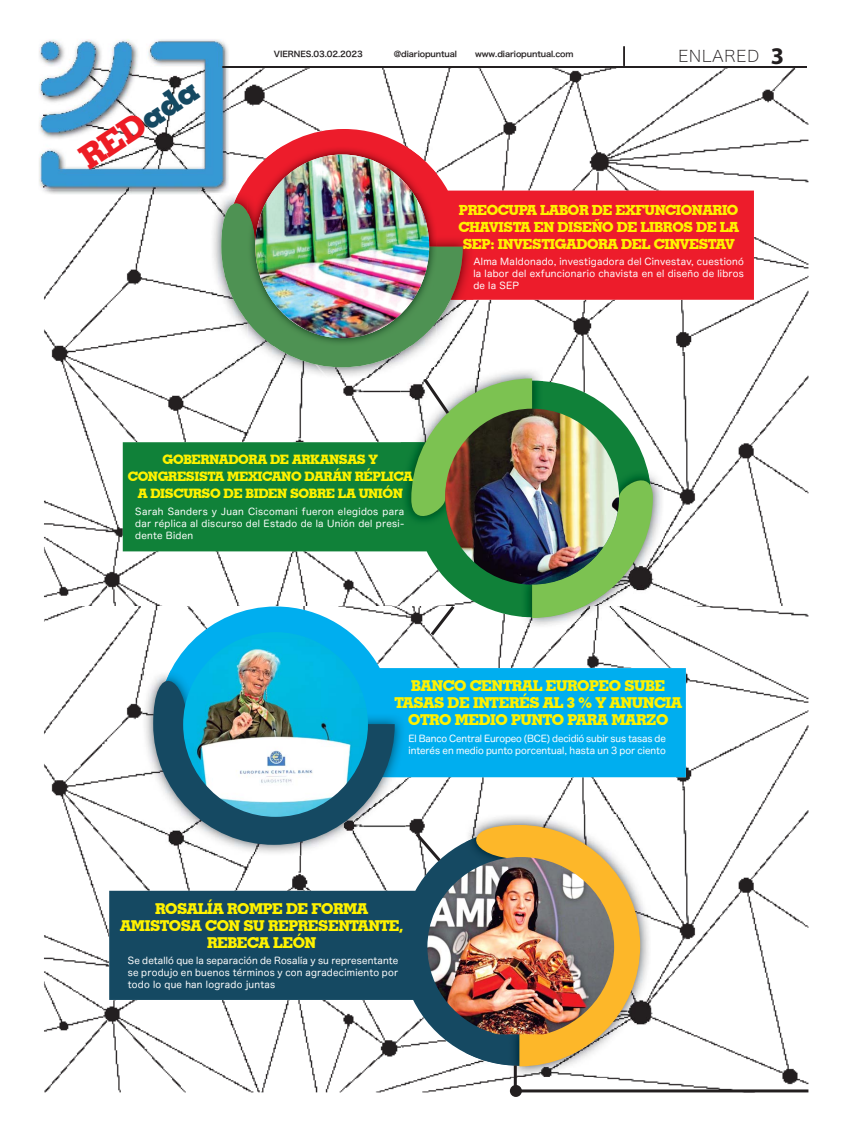
<style>
.page{position:relative;width:851px;height:1134px;background:#fff}
.page>*{position:absolute;margin:0;border:0;box-sizing:border-box;transform-origin:0 0}
.t1{font:700 33px "Geometric Slab 703 BT Xtra";color:#ed1c24}
.t2{font:16px "Hiragino Sans W1 90 msp RKSJ H";letter-spacing:.05em;color:#231f20}
.t3{font:700 15px/17px "Geometric Slab 703 BT Xtra";letter-spacing:-.03em;color:#fff200;text-align:center}
.t4{font:700 14px/17px "Geometric Slab 703 BT Xtra";letter-spacing:-.03em;color:#fff200;text-align:center}
.t5{font:700 13px/17px "Geometric Slab 703 BT Xtra";letter-spacing:-.03em;color:#fff200;text-align:center}
.t6{font:9.5px/12px "Hira Maru Pro W4 90 msp RKSJ H";letter-spacing:.025em;color:#fff;text-align:justify}
.t7{font:9.5px/12px "Hira Maru Pro W4 90 msp RKSJ H";letter-spacing:-.005em;color:#fff}
.t8{font:8px "Hiragino Sans W6 90 msp RKSJ H";letter-spacing:-.01em;color:#231f20}
.s1{color:#154962}
.s2{font-family:"Myriad Pro";font-weight:700;font-size:24px}
</style>
<div class="page">
<img style="left:44px;top:67px;width:764px;height:1025px">
<img style="left:44px;top:606px;width:764px;height:1px">
<hr style="left:220px;top:66px;width:586px;height:1px;background:#231f20">
<hr style="left:220px;top:67px;width:586px;height:1px;background:#231f20">
<svg style="left:623px;top:46px;width:2px;height:20px"></svg>
<img style="left:44px;top:68px;width:185px;height:127px">
<img style="left:39px;top:39px;width:187px;height:150px">
<img style="left:44px;top:67px;width:182px;height:122px">
<svg style="left:220px;top:66px;width:6px;height:2px"></svg>
<svg style="left:126px;top:46px;width:2px;height:20px"></svg>
<svg style="left:308px;top:378px;width:32px;height:3px"></svg>
<svg style="left:123px;top:381px;width:288px;height:236px"></svg>
<img style="left:652px;top:470px;width:11px;height:136px">
<img style="left:400px;top:368px;width:143px;height:13px">
<img style="left:400px;top:381px;width:11px;height:145px">
<svg style="left:157px;top:606px;width:528px;height:237px;fill:#00aeef"></svg>
<img style="left:142px;top:670px;width:11px;height:159px">
<img style="left:394px;top:670px;width:11px;height:159px">
<svg style="left:153px;top:657px;width:241px;height:172px;fill:#154962"></svg>
<img style="left:183px;top:632px;width:185px;height:185px;border-radius:50%">
<svg style="left:109px;top:829px;width:343px;height:237px"></svg>
<svg style="left:452px;top:825px;width:188px;height:241px"></svg>
<img style="left:427px;top:857px;width:187px;height:177px">
<img style="left:411px;top:375px;width:241px;height:264px">
<svg style="left:412px;top:830px;width:31px;height:34px"></svg>
<hr style="left:513px;top:1065px;width:3px;height:24px;background:#231f20">
<hr style="left:516px;top:1089px;width:292px;height:3px;background:#231f20">
<div style="left:510px;top:1085px;width:12px;height:12px;background:#231f20;border-radius:50%"></div>
<svg style="left:225px;top:129px;width:528px;height:237px"></svg>
<img style="left:210px;top:195px;width:263px;height:183px">
<svg style="left:210px;top:193px;width:11px;height:2px"></svg>
<img style="left:315px;top:367px;width:13px;height:11px">
<img style="left:400px;top:368px;width:73px;height:10px">
<img style="left:462px;top:193px;width:11px;height:107px">
<svg style="left:221px;top:180px;width:241px;height:187px"></svg>
<img style="left:247px;top:147px;width:189px;height:66px">
<img style="left:247px;top:213px;width:189px;height:133px">
<img style="left:255px;top:154px;width:174px;height:184px;border-radius:50%">
<h1 class="t1" style="left:72px;top:144px;width:136px;rotate:-34deg">RED<span class="s1">ada</span></h1>
<p class="t8" style="left:274px;top:51px;width:90px">VIERNES.03.02.2023</p>
<p class="t8" style="left:393px;top:51px;width:65px">@diariopuntual</p>
<p class="t8" style="left:475px;top:51px;width:100px">www.diariopuntual.com</p>
<h2 class="t2" style="left:678px;top:50px;width:107px">ENLARED <span class="s2">3</span></h2>
<h3 class="t4" style="left:458px;top:201px;width:282px">PREOCUPA LABOR DE EXFUNCIONARIO<br>CHAVISTA EN DISEÑO DE LIBROS DE LA<br>SEP: INVESTIGADORA DEL CINVESTAV</h3>
<p class="t6" style="left:473px;top:257px;width:272px">Alma Maldonado, investigadora del Cinvestav, cuestionó la labor del exfuncionario chavista en el diseño de libros de la SEP</p>
<h3 class="t5" style="left:128px;top:451px;width:286px">GOBERNADORA DE ARKANSAS Y<br>CONGRESISTA MEXICANO DARÁN RÉPLICA<br>A DISCURSO DE BIDEN SOBRE LA UNIÓN</h3>
<p class="t6" style="left:135px;top:506px;width:270px">Sarah Sanders y Juan Ciscomani fueron elegidos para dar réplica al discurso del Estado de la Unión del presi&shy;dente Biden</p>
<h3 class="t3" style="left:394px;top:677px;width:289px">BANCO CENTRAL EUROPEO SUBE<br>TASAS DE INTERÉS AL 3 % Y ANUNCIA<br>OTRO MEDIO PUNTO PARA MARZO</h3>
<p class="t7" style="left:408px;top:734px;width:259px">El Banco Central Europeo (BCE) decidió subir sus tasas de interés en medio punto porcentual, hasta un 3 por ciento</p>
<h3 class="t3" style="left:120px;top:900px;width:285px">ROSALÍA ROMPE DE FORMA<br>AMISTOSA CON SU REPRESENTANTE,<br>REBECA LEÓN</h3>
<p class="t6" style="left:128px;top:956px;width:272px">Se detalló que la separación de Rosalía y su representante se produjo en buenos términos y con agradecimiento por todo lo que han logrado juntas</p>
</div>
